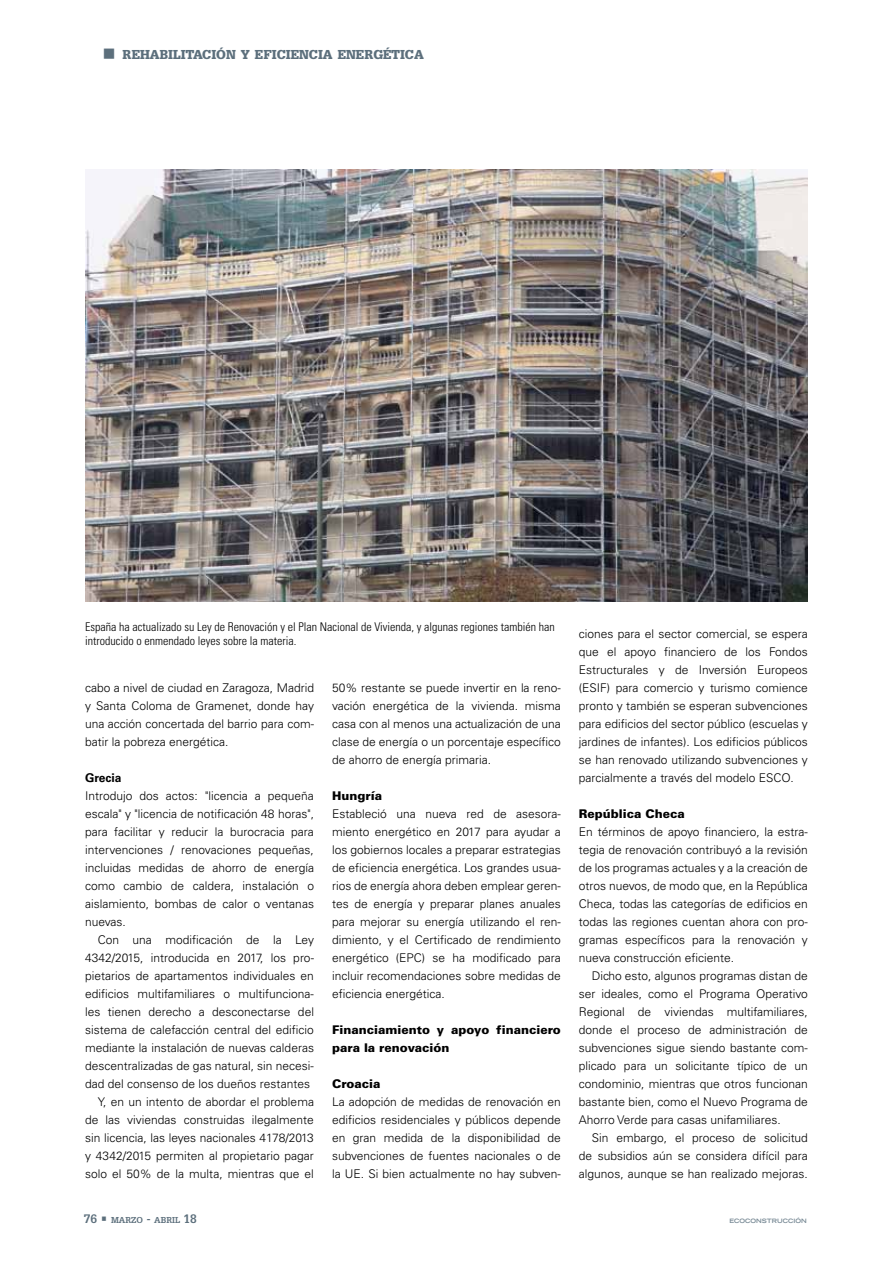
<style>
.page{position:relative;width:893px;height:1263px;background:#fff}
.page>*{position:absolute;margin:0;border:0;box-sizing:border-box;transform-origin:0 0}
.t1{font:900 12.6px "Glypha";color:#5c6f7c}
.t2{font:300 12px/18px "Univers";color:#000;text-align:justify}
.t3{font:300 condensed 12px/14.4px "Univers";color:#000}
.t4{font:900 12px/18px "Univers";color:#000}
.t5{font:300 12px "Univers";letter-spacing:-.02em;color:#000}
.t6{font:700 12px "Univers";color:#000}
.t7{font:700 8.4px "Glypha";color:#5c6f7c}
.t8{font:700 expanded 6px "Trade Gothic LT";color:#768894}
.s1{font-size:12px}
</style>
<div class="page">
<img style="left:85px;top:170px;width:723px;height:432px">
<p class="t1" style="left:123px;top:47px;width:303px">REHABILITACIÓN Y EFICIENCIA ENERGÉTICA</p>
<p class="t3" style="left:85px;top:619px;width:471px">España ha actualizado su Ley de Renovación y el Plan Nacional de Vivienda, y algunas regiones también han introducido o enmendado leyes sobre la materia.</p>
<p class="t2" style="left:85px;top:679px;width:230px">cabo a nivel de ciudad en Zaragoza, Madrid y Santa Coloma de Gramenet, donde hay una acción concertada del barrio para com&shy;batir la pobreza energética.</p>
<p class="t6" style="left:85px;top:771px;width:38px">Grecia</p>
<p class="t2" style="left:85px;top:787px;width:230px">I ntrodujo dos actos: "licencia a pequeña escala" y "licencia de notificación 48 horas", para facilitar y reducir la burocracia para intervenciones / renovaciones pequeñas, incluidas medidas de ahorro de energía como cambio de caldera, instalación o aislamiento, bombas de calor o ventanas nuevas.</p>
<p class="t2" style="left:98px;top:931px;width:218px">Con una modificación de la Ley</p>
<p class="t2" style="left:85px;top:949px;width:230px">4342/2015, introducida en 2017, los pro-</p>
<p class="t2" style="left:85px;top:967px;width:230px">pietarios de apartamentos individuales en</p>
<p class="t2" style="left:85px;top:985px;width:230px">edificios multifamiliares o multifunciona-</p>
<p class="t2" style="left:85px;top:1003px;width:230px">les tienen derecho a desconectarse del</p>
<p class="t2" style="left:85px;top:1021px;width:230px">sistema de calefacción central del edificio</p>
<p class="t2" style="left:85px;top:1039px;width:230px">mediante la instalación de nuevas calderas</p>
<p class="t2" style="left:85px;top:1057px;width:230px">descentralizadas de gas natural, sin necesi-</p>
<p class="t2" style="left:85px;top:1075px;width:227px">dad del consenso de los dueños restantes</p>
<p class="t2" style="left:98px;top:1093px;width:218px">Y, en un intento de abordar el problema</p>
<p class="t2" style="left:85px;top:1111px;width:230px">de las viviendas construidas ilegalmente</p>
<p class="t5" style="left:85px;top:1130px;width:230px">sin licencia, las leyes nacionales 4178/2013</p>
<p class="t2" style="left:85px;top:1147px;width:230px">y 4342/2015 permiten al propietario pagar</p>
<p class="t2" style="left:85px;top:1165px;width:230px">solo el 50% de la multa, mientras que el</p>
<p class="t2" style="left:332px;top:679px;width:230px">50% restante se puede invertir en la reno&shy;vación energética de la vivienda. misma casa con al menos una actualización de una clase de energía o un porcentaje específico de ahorro de energía primaria.</p>
<p class="t4" style="left:332px;top:786px;width:52px">Hungría</p>
<p class="t2" style="left:332px;top:805px;width:230px">Estableció una nueva red de asesora&shy;miento energético en 2017 para ayudar a los gobiernos locales a preparar estrategias de eficiencia energética. Los grandes usua&shy;rios de energía ahora deben emplear geren&shy;tes de energía y preparar planes anuales para mejorar su energía utilizando el ren&shy;dimiento, y el Certificado de rendimiento energético (E PC) se ha modificado para incluir recomendaciones sobre medidas de eficiencia energética.</p>
<p class="t4" style="left:332px;top:1020px;width:230px">Financiamiento y apoyo financiero para la renovación</p>
<p class="t4" style="left:332px;top:1074px;width:50px">Croacia</p>
<p class="t2" style="left:332px;top:1093px;width:230px">La adopción de medidas de renovación en edificios residenciales y públicos depende en gran medida de la disponibilidad de subvenciones de fuentes nacionales o de la UE . Si bien actualmente no hay subven-</p>
<p class="t2" style="left:579px;top:625px;width:230px">ciones para el sector comercial, se espera que el apoyo financiero de los Fondos Estructurales y de I nversión E uropeos (ESIF</p>
<p class="t2" style="left:579px;top:679px;width:230px;text-indent:28px">) para comercio y turismo comience pronto y también se esperan subvenciones para edificios del sector público (escuelas y jardines de infantes). Los edificios públicos se han renovado utilizando subvenciones y parcialmente a través del modelo ESCO</p>
<p class="t2" style="left:790px;top:769px;width:5px">.</p>
<p class="t4" style="left:579px;top:804px;width:107px">República Checa</p>
<p class="t2" style="left:579px;top:823px;width:230px">En términos de apoyo financiero, la estra&shy;tegia de renovación contribuyó a la revisión de los programas actuales y a la creación de otros nuevos, de modo que, en la República Checa, todas las categorías de edificios en todas las regiones cuentan ahora con pro&shy;gramas específicos para la renovación y nueva construcción eficiente.</p>
<p class="t2" style="left:579px;top:967px;width:230px;text-indent:13px">Dicho esto, algunos programas distan de ser ideales, como el Programa Operativo Regional de viviendas multifamiliares, donde el proceso de administración de subvenciones sigue siendo bastante com&shy;plicado para un solicitante típico de un condominio, mientras que otros funcionan bastante bien, como el N uevo Programa de Ahorro Verde para casas unifamiliares.</p>
<p class="t2" style="left:579px;top:1129px;width:230px;text-indent:13px">Sin embargo, el proceso de solicitud de subsidios aún se considera difícil para algunos, aunque se han realizado mejoras.</p>
<p class="t7" style="left:84px;top:1214px;width:115px"><span class="s1">76 •</span> MARZO <span class="s1">-</span> ABRIL <span class="s1">18</span></p>
<p class="t8" style="left:729px;top:1217px;width:79px">ECOCONSTRUCCIÓN</p>
</div>
